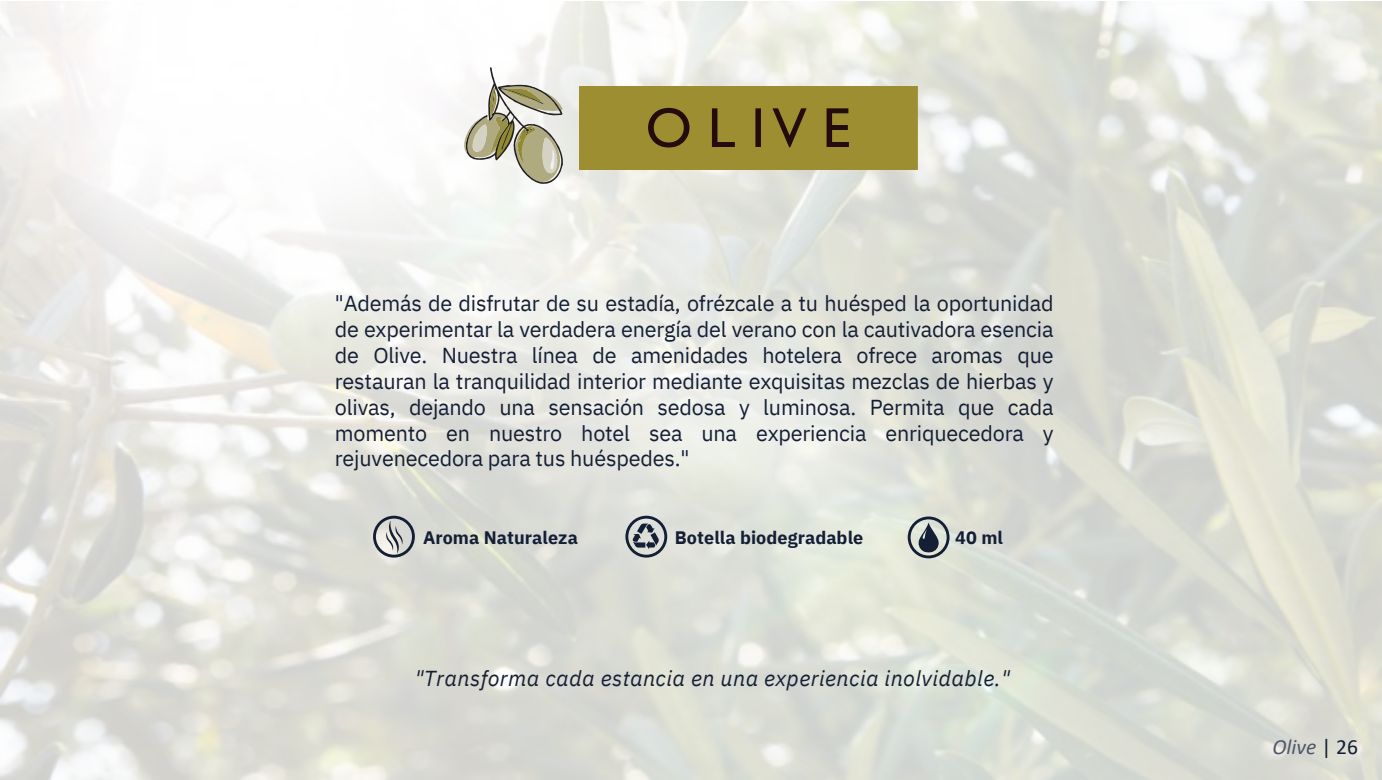
<style>
.page{position:relative;width:1382px;height:780px;background:#fff}
.page>*{position:absolute;margin:0;border:0;box-sizing:border-box;transform-origin:0 0}
.t1{font:21.62px/25.9px "IBM Plex Sans";letter-spacing:-.01em;color:#141f35;text-align:justify}
.t2{font:italic 21.62px "IBM Plex Sans";letter-spacing:.02em;color:#141f35}
.t3{font:italic 21.62px "Calibri";color:#4f5768}
.t4{font:700 18px "IBM Plex Sans";letter-spacing:.005em;color:#141f35}
.s1{font-style:normal;color:#141f35}
</style>
<div class="page">
<img style="left:0;top:1px;width:1382px;height:777px">
<svg style="left:373px;top:515px;width:42px;height:42px;background:#aaadae"></svg>
<svg style="left:464px;top:67px;width:99px;height:117px"></svg>
<svg style="left:625px;top:515px;width:42px;height:42px;background:#959a9e"></svg>
<div style="left:579px;top:86px;width:339px;height:83px;background:#9d8e32"></div>
<svg style="left:648px;top:108px;width:201px;height:39px"></svg>
<svg style="left:908px;top:516px;width:41px;height:42px;background:#8d9496"></svg>
<p class="t1" style="left:335px;top:289px;width:720px">"Además de disfrutar de su estadía, ofrézcale a tu huésped la oportunidad de experimentar la verdadera energía del verano con la cautivadora esencia de Olive. Nuestra línea de amenidades hotelera ofrece aromas que restauran la tranquilidad interior mediante exquisitas mezclas de hierbas y olivas, dejando una sensación sedosa y luminosa. Permita que cada momento en nuestro hotel sea una experiencia enriquecedora y rejuvenecedora para tus huéspedes."</p>
<h1 class="t4" style="left:423px;top:525px;width:156px">Aroma Naturaleza</h1>
<p class="t4" style="left:675px;top:525px;width:190px">Botella biodegradable</p>
<p class="t4" style="left:955px;top:525px;width:49px">40 ml</p>
<p class="t2" style="left:415px;top:663px;width:597px">"Transforma cada estancia en una experiencia inolvidable."</p>
<p class="t3" style="left:1272px;top:737px;width:87px">Olive <span class="s1">| 26</span></p>
</div>
